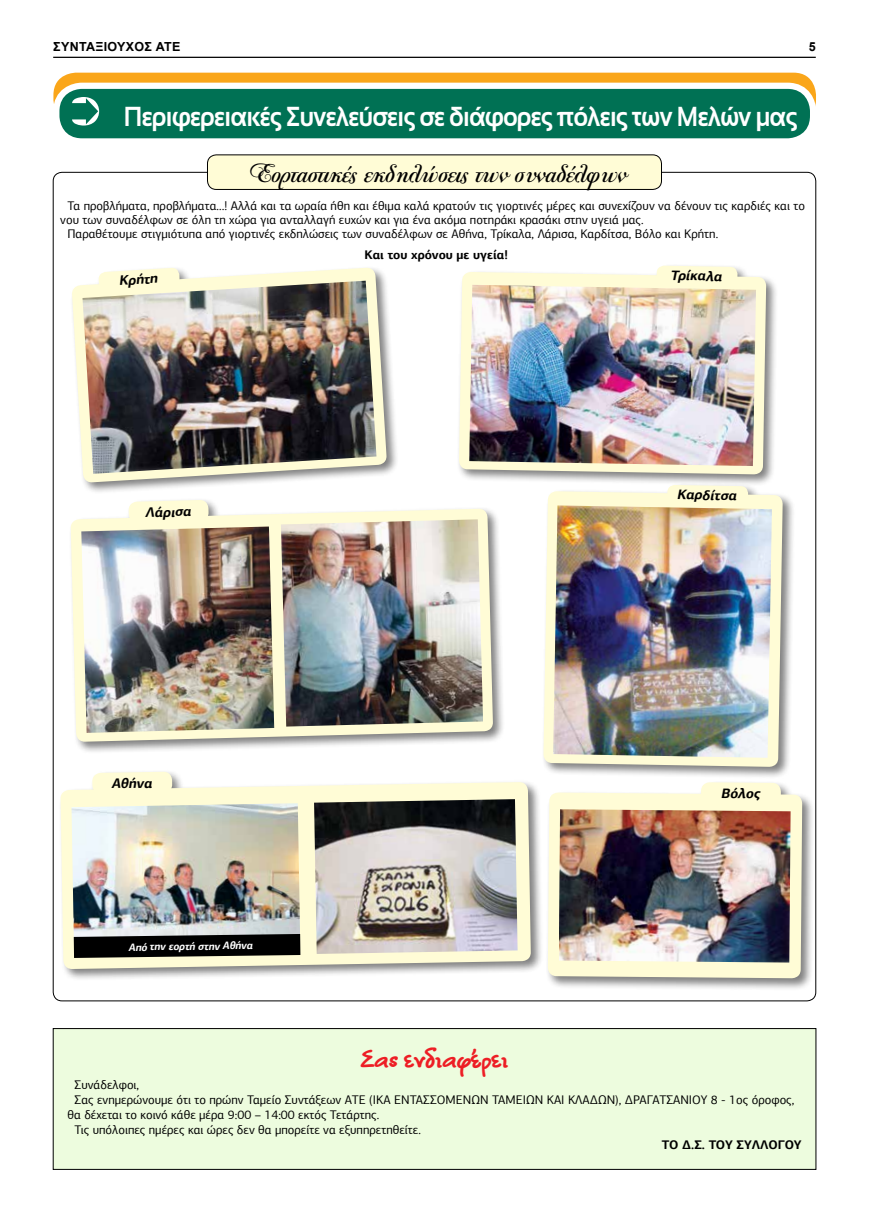
<style>
.page{position:relative;width:869px;height:1205px;background:#fff}
.page>*{position:absolute;margin:0;border:0;box-sizing:border-box;transform-origin:0 0}
.t1{font:700 27.5px "Sansation";letter-spacing:-.02em;color:#fff;scale:.88 1}
.t2{font:700 27.5px "PF Bodoni Script Two";color:#000}
.t3{font:700 25px "CF Semplice";color:#ed1e25}
.t4{font:italic 700 13.75px "PF Agora Sans Pro";color:#000}
.t5{font:12.5px "PF Agora Sans Pro";color:#000}
.t6{font:700 12.5px "PF Agora Sans Pro";color:#000}
.t7{font:700 12.5px "Arial";letter-spacing:.025em;color:#000}
.t8{font:italic 700 10.62px "PF Agora Sans Pro";color:#fff}
</style>
<div class="page">
<hr style="left:53px;top:57px;width:762px;height:1px;background:#000">
<div style="left:53px;top:73px;width:762px;height:49px;background:#faa61a;border-radius:22px"></div>
<div style="left:56px;top:86px;width:756px;height:55px;background:#007154;border-radius:26px"></div>
<div style="left:53px;top:83px;width:762px;height:62px;border:6px solid #fff;border-radius:26px"></div>
<svg style="left:72px;top:97px;width:27px;height:29px"></svg>
<div style="left:53px;top:1028px;width:762px;height:141px;background:#edfcde"></div>
<div style="left:53px;top:1028px;width:762px;height:141px;border:1px solid #000"></div>
<div style="left:207px;top:155px;width:454px;height:34px;background:#fffcd6;border-radius:9px"></div>
<div style="left:207px;top:155px;width:454px;height:35px;border:1px solid #000;border-radius:9px"></div>
<div style="left:69px;top:265px;width:329px;height:230px;background:#000;opacity:.5"></div>
<svg style="left:71px;top:267px;width:316px;height:216px"></svg>
<svg style="left:98px;top:267px;width:82px;height:14px"></svg>
<img style="left:82px;top:281px;width:294px;height:193px">
<div style="left:456px;top:263px;width:322px;height:224px;background:#000;opacity:.5"></div>
<svg style="left:458px;top:272px;width:308px;height:202px;background:#f2efd2"></svg>
<svg style="left:656px;top:265px;width:81px;height:20px;background:#fefbd8"></svg>
<img style="left:469px;top:285px;width:286px;height:181px">
<div style="left:540px;top:482px;width:255px;height:297px;background:#000;opacity:.5"></div>
<svg style="left:543px;top:491px;width:239px;height:276px;background:#f3f1d3"></svg>
<div style="left:666px;top:485px;width:81px;height:19px;background:#fffcd6"></div>
<img style="left:553px;top:505px;width:218px;height:253px">
<div style="left:68px;top:497px;width:437px;height:257px;background:#000;opacity:.5"></div>
<svg style="left:70px;top:508px;width:423px;height:234px;background:#ecead1"></svg>
<img style="left:281px;top:519px;width:202px;height:207px">
<img style="left:81px;top:526px;width:193px;height:207px">
<svg style="left:128px;top:500px;width:81px;height:23px;background:#fefbd7"></svg>
<div style="left:545px;top:780px;width:269px;height:211px;background:#000;opacity:.5"></div>
<svg style="left:547px;top:792px;width:254px;height:186px;background:#fbf9d6"></svg>
<img style="left:558px;top:809px;width:232px;height:153px">
<div style="left:700px;top:782px;width:80px;height:22px;background:#fffcd6"></div>
<div style="left:58px;top:769px;width:485px;height:212px;background:#000;opacity:.5"></div>
<svg style="left:60px;top:782px;width:470px;height:187px;background:#f5f2d3"></svg>
<img style="left:71px;top:803px;width:229px;height:137px">
<svg style="left:92px;top:771px;width:80px;height:23px;background:#fefbd8"></svg>
<svg style="left:74px;top:934px;width:226px;height:24px;background:#1e1e1b"></svg>
<img style="left:314px;top:799px;width:203px;height:155px">
<p class="t7" style="left:53px;top:39px;width:129px">ΣΥΝΤΑΞΙΟΥΧΟΣ ΑΤΕ</p>
<p class="t7" style="left:808px;top:39px;width:8px">5</p>
<h1 class="t1" style="left:124px;top:101px;width:766px">Περιφερειακές Συνελεύσεις σε διάφορες πόλεις των Μελών μας</h1>
<h1 class="t2" style="left:250px;top:157px;width:376px">Εορταστικές εκδηλώσεις των συναδέλφων</h1>
<p class="t5" style="left:67px;top:198px;width:739px">Τα προβλήματα, προβλήματα…! Αλλά και τα ωραία ήθη και έθιμα καλά κρατούν τις γιορτινές μέρες και συνεχίζουν να δένουν τις καρδιές και το</p>
<p class="t5" style="left:60px;top:212px;width:584px">νου των συναδέλφων σε όλη τη χώρα για ανταλλαγή ευχών και για ένα ακόμα ποτηράκι κρασάκι στην υγειά μας.</p>
<p class="t5" style="left:67px;top:226px;width:652px">Παραθέτουμε στιγμιότυπα από γιορτινές εκδηλώσεις των συναδέλφων σε Αθήνα, Τρίκαλα, Λάρισα, Καρδίτσα, Βόλο και Κρήτη.</p>
<p class="t6" style="left:364px;top:247px;width:145px">Και του χρόνου με υγεία!</p>
<p class="t4" style="left:118px;top:272px;width:40px;rotate:-3deg">Κρήτη</p>
<p class="t4" style="left:670px;top:266px;width:53px;rotate:1deg">Τρίκαλα</p>
<p class="t4" style="left:145px;top:503px;width:47px;rotate:-1deg">Λάρισα</p>
<p class="t4" style="left:111px;top:775px;width:42px;rotate:-1deg">Αθήνα</p>
<p class="t8" style="left:128px;top:940px;width:126px;rotate:-1deg">Από την εορτή στην Αθήνα</p>
<h2 class="t3" style="left:360px;top:1044px;width:149px">Σας ενδιαφέρει</h2>
<p class="t4" style="left:676px;top:486px;width:61px;rotate:1deg">Καρδίτσα</p>
<p class="t4" style="left:720px;top:784px;width:41px;rotate:1deg">Βόλος</p>
<p class="t5" style="left:75px;top:1077px;width:66px">Συνάδελφοι,</p>
<p class="t5" style="left:75px;top:1092px;width:721px">Σας ενημερώνουμε ότι το πρώην Ταμείο Συντάξεων ΑΤΕ (ΙΚΑ ΕΝΤΑΣΣΟΜΕΝΩΝ ΤΑΜΕΙΩΝ ΚΑΙ ΚΛΑΔΩΝ), ΔΡΑΓΑΤΣΑΝΙΟΥ 8 - 1ος όροφος,</p>
<p class="t5" style="left:67px;top:1107px;width:313px">θα δέχεται το κοινό κάθε μέρα 9:00 – 14:00 εκτός Τετάρτης.</p>
<p class="t5" style="left:75px;top:1122px;width:347px">Τις υπόλοιπες ημέρες και ώρες δεν θα μπορείτε να εξυπηρετηθείτε.</p>
<p class="t6" style="left:661px;top:1137px;width:141px">ΤΟ Δ.Σ. ΤΟΥ ΣΥΛΛΟΓΟΥ</p>
</div>
